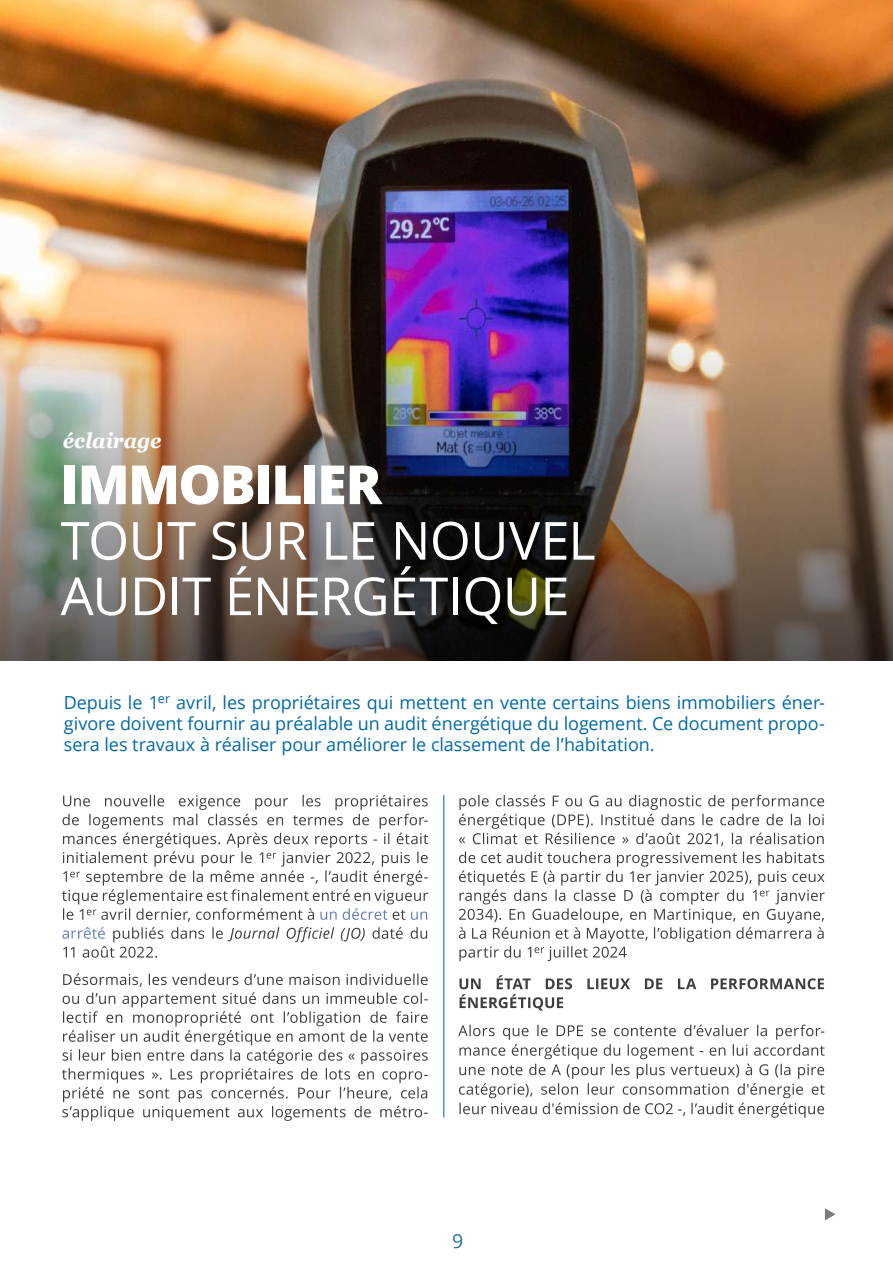
<style>
.page{position:relative;width:893px;height:1263px;background:#fff}
.page>*{position:absolute;margin:0;border:0;box-sizing:border-box;transform-origin:0 0}
.t1{font:800 54px "Open Sans";letter-spacing:-.035em;color:#fff}
.t2{font:52.5px/55.5px "Open Sans";letter-spacing:-.01em;color:#fff}
.t3{font:italic 700 21px "Georgia";color:#fff}
.t4{font:19.5px "Open Sans";color:#2d6d9c}
.t5{font:18px/21px "Open Sans";letter-spacing:-.005em;color:#0069a7;text-align:justify}
</style>
<div class="page">
<img style="left:0;top:0;width:893px;height:331px">
<img style="left:0;top:331px;width:893px;height:330px">
<svg style="left:825px;top:1208px;width:10px;height:12px"></svg>
<svg style="left:458px;top:1024px;width:367px;height:94px"></svg>
<svg style="left:459px;top:975px;width:365px;height:36px"></svg>
<svg style="left:459px;top:852px;width:366px;height:109px"></svg>
<svg style="left:459px;top:795px;width:365px;height:51px"></svg>
<svg style="left:62px;top:973px;width:366px;height:148px"></svg>
<svg style="left:62px;top:795px;width:366px;height:163px"></svg>
<hr style="left:443px;top:795px;width:1px;height:322px;background:#0069a7">
<p class="t3" style="left:63px;top:425px;width:100px">éclairage</p>
<h1 class="t1" style="left:61px;top:443px;width:323px">IMMOBILIER</h1>
<h2 class="t2" style="left:61px;top:511px;width:536px">TOUT SUR LE NOUVEL<br>AUDIT ÉNERGÉTIQUE</h2>
<p class="t5" style="left:64px;top:691px;width:763px">Depuis le 1<sup>er</sup> avril, les propriétaires qui mettent en vente certains biens immobiliers éner&shy;givore doivent fournir au préalable un audit énergétique du logement. Ce document propo&shy;sera les travaux à réaliser pour améliorer le classement de l’habitation.</p>
<p class="t4" style="left:452px;top:1228px;width:13px">9</p>
</div>
